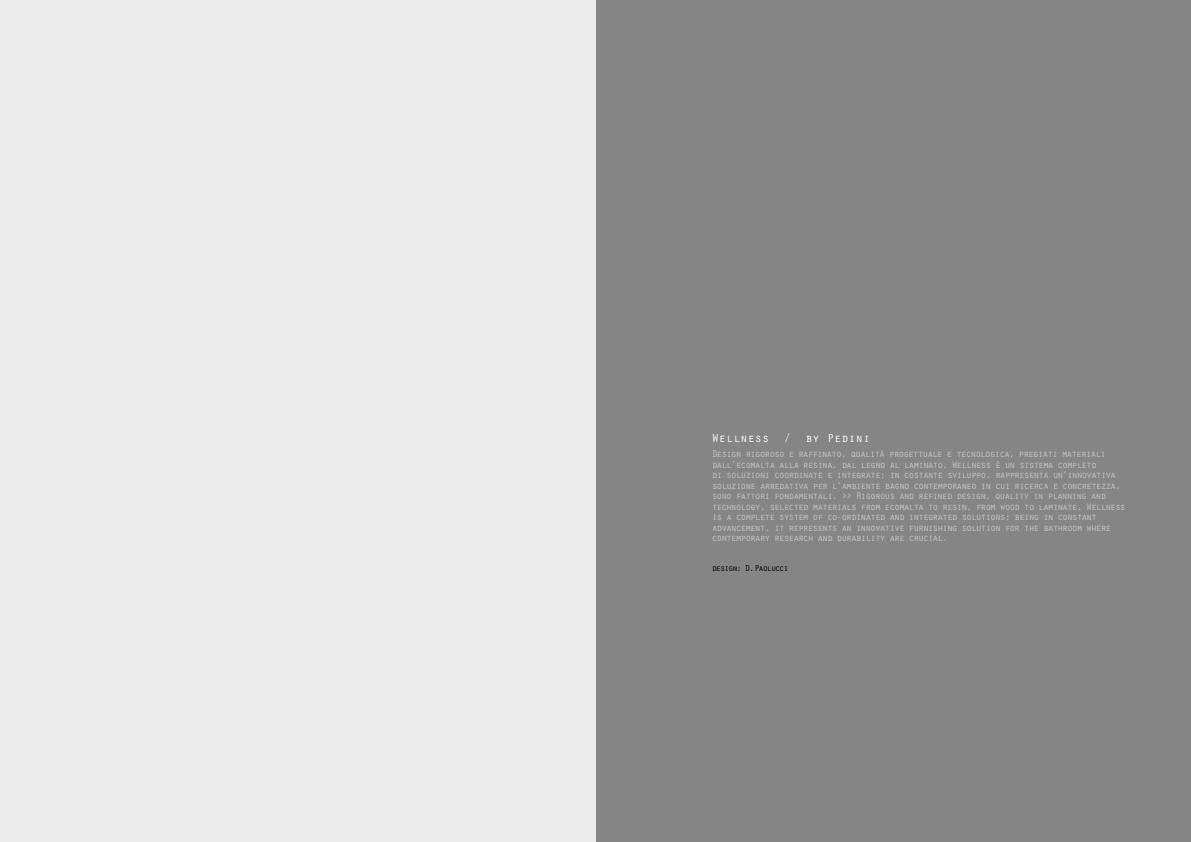
<style>
.page{position:relative;width:1191px;height:842px;background:#fff}
.page>*{position:absolute;margin:0;border:0;box-sizing:border-box;transform-origin:0 0}
.t1{font:12px "Orator";color:#fff}
.t2{font:10px/10.5px "Orator";letter-spacing:-.12em;color:#c4c5c5}
.t3{font:9px "Orator";letter-spacing:-.14em;color:#000}
</style>
<div class="page">
<div style="left:595px;top:0;width:596px;height:842px;background:#848584"></div>
<div style="left:0;top:0;width:595px;height:842px;background:#ececed"></div>
<p class="t1" style="left:711px;top:429px;width:160px">Wellness / by Pedini</p>
<p class="t2" style="left:711px;top:448px;width:415px">Design rigoroso e raff inato, qualità progettuale e tecnologica, pregiati materiali dall’ecomalta alla resina, dal legno al laminato, Wellness è un sistema completo<br>di soluzioni coordinate e integrate; in costante sviluppo, rappresenta un’innovativa soluzione arredativa per l’ambiente bagno contemporaneo in cui ricerca e concretezza, sono fattori fondamentali. ›› Rigorous and ref ined design, quality in planning and technology, selected materials from ecomalta to resin, from wood to laminate. Wellness is a complete system of co-ordinated and integrated solutions; being in constant advancement, it represents an innovative furnishing solution for the bathroom where contemporary research and durability are crucial.</p>
<p class="t3" style="left:711px;top:562px;width:79px">design: D.Paolucci</p>
</div>
